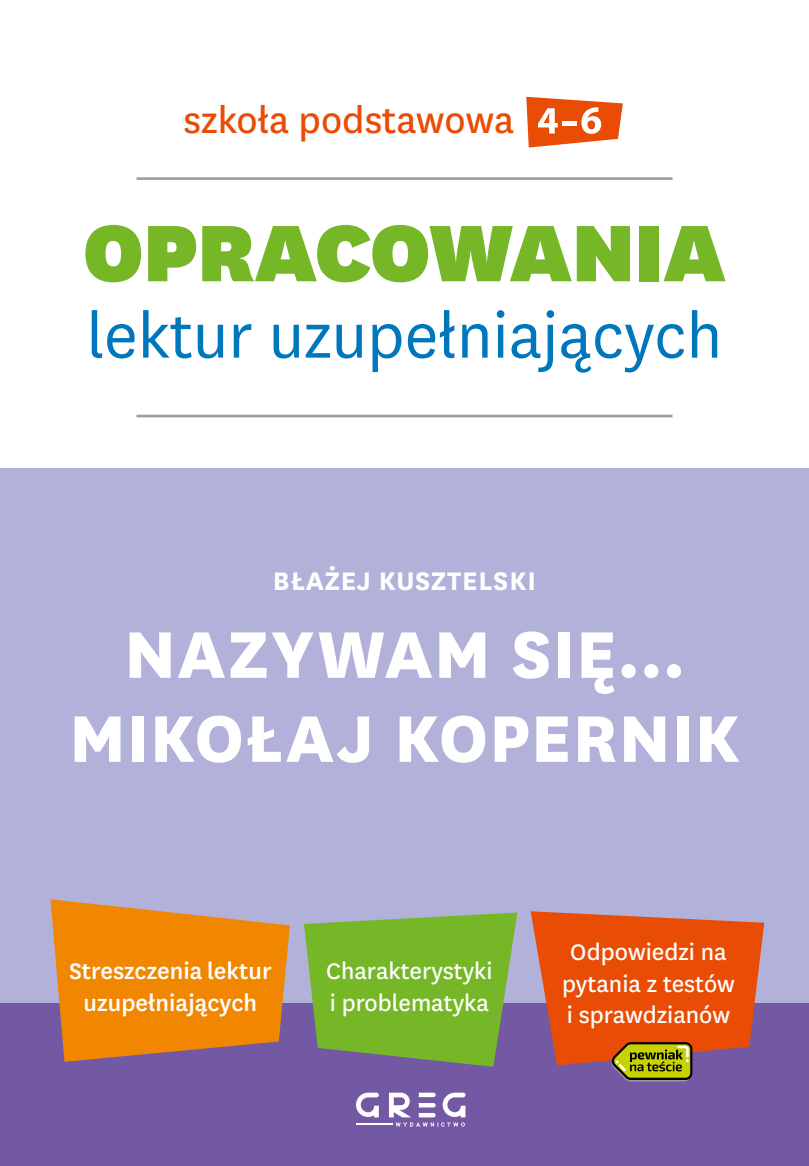
<style>
.page{position:relative;width:809px;height:1166px;background:#fff}
.page>*{position:absolute;margin:0;border:0;box-sizing:border-box;transform-origin:0 0}
.t1{font:900 93.8px "National";color:#75b726}
.t2{font:800 77px/84px "National";letter-spacing:.005em;color:#fff;text-align:center}
.t3{font:71.23px "National";color:#0077bd}
.t4{font:42px "National";color:#e94c05}
.t5{font:700 29.75px "National";letter-spacing:.025em;color:#fff}
.t6{font:26.25px/31.5px "National";color:#fff;text-align:center}
.t7{font:500 26.25px/31.5px "National";color:#fff;text-align:center}
</style>
<div class="page">
<div style="left:0;top:469px;width:809px;height:697px;background:#b1b1d9"></div>
<div style="left:0;top:1003px;width:809px;height:163px;background:#7359a3"></div>
<svg style="left:356px;top:1092px;width:23px;height:25px"></svg>
<svg style="left:389px;top:1092px;width:76px;height:34px"></svg>
<hr style="left:356px;top:1123px;width:36px;height:2px;background:#fff">
<svg style="left:526px;top:97px;width:97px;height:51px"></svg>
<hr style="left:136px;top:177px;width:536px;height:3px;background:#9c9c9d">
<hr style="left:136px;top:415px;width:536px;height:2px;background:#9c9c9d">
<svg style="left:304px;top:912px;width:213px;height:155px"></svg>
<svg style="left:50px;top:899px;width:240px;height:163px;fill:#f18700"></svg>
<svg style="left:530px;top:911px;width:234px;height:170px"></svg>
<h3 class="t4" style="left:184px;top:92px;width:332px">szkoła podstawowa</h3>
<h1 class="t1" style="left:83px;top:187px;width:644px">OPRACOWANIA</h1>
<h3 class="t3" style="left:87px;top:289px;width:637px">lektur uzupełniających</h3>
<p class="t5" style="left:273px;top:560px;width:264px">BŁAŻEJ KUSZTELSKI</p>
<h2 class="t2" style="left:69px;top:606px;width:673px">NAZYWAM SIĘ…<br>MIKOŁAJ KOPERNIK</h2>
<p class="t7" style="left:69px;top:954px;width:204px">Streszczenia lektur uzupełniających</p>
<p class="t6" style="left:326px;top:954px;width:168px;text-align:left">Charakterystyki i problematyka</p>
<p class="t6" style="left:562px;top:935px;width:174px">Odpowiedzi na pytania z testów i sprawdzianów</p>
</div>
